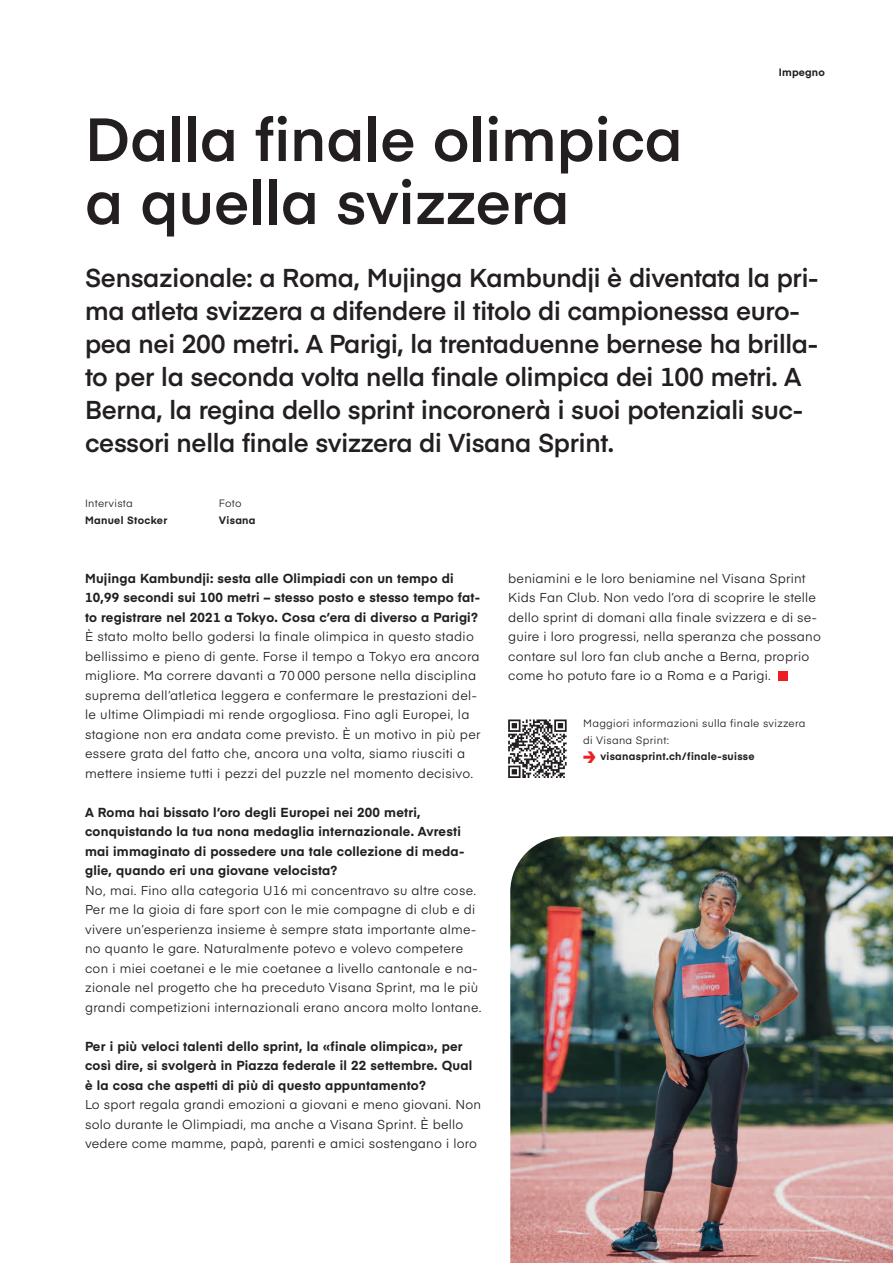
<style>
.page{position:relative;width:893px;height:1263px;background:#fff}
.page>*{position:absolute;margin:0;border:0;box-sizing:border-box;transform-origin:0 0}
.t1{font:600 60px/63px "Eina 03";color:#231f20}
.t2{font:600 25.5px/33px "Eina 03";letter-spacing:-.01em;color:#231f20}
.t3{font:700 12.9px/19.5px "Eina 03";letter-spacing:.015em;color:#231f20}
.t4{font:12.75px/19.5px "Eina 03";letter-spacing:.025em;color:#231f20}
.t5{font:10.5px/16.5px "Eina 03";letter-spacing:.03em;color:#231f20}
.t6{font:700 10.5px "Eina 03";letter-spacing:.03em;color:#231f20}
.s1{font-weight:700;font-size:22.2px;color:#ee1d23}
.s2{font-weight:700}
</style>
<div class="page">
<img style="left:510px;top:836px;width:383px;height:427px">
<div style="left:778px;top:671px;width:9px;height:9px;background:#ee1d23"></div>
<svg style="left:508px;top:719px;width:59px;height:59px"></svg>
<p class="t6" style="left:779px;top:69px;width:48px">Impegno</p>
<h1 class="t1" style="left:85px;top:114px;width:599px">Dalla finale olimpica a quella svizzera</h1>
<p class="t2" style="left:85px;top:264px;width:735px">Sensazionale: a Roma, Mujinga Kambundji è diventata la pri&shy;ma atleta svizzera a difendere il titolo di campionessa euro&shy;pea nei 200 metri. A Parigi, la trentaduenne bernese ha brilla&shy;to per la seconda volta nella finale olimpica dei 100 metri. A Berna, la regina dello sprint incoronerà i suoi potenziali suc&shy;cessori nella finale svizzera di Visana Sprint.</p>
<p class="t5" style="left:85px;top:496px;width:49px">Intervista</p>
<p class="t6" style="left:85px;top:516px;width:84px">Manuel Stocker</p>
<p class="t5" style="left:219px;top:496px;width:24px">Foto</p>
<p class="t6" style="left:219px;top:516px;width:38px">Visana</p>
<p class="t3" style="left:85px;top:570px;width:397px">Mujinga Kambundji: sesta alle Olimpiadi con un tempo di<br>10,99 secondi sui 100 metri – stesso posto e stesso tempo fat&shy;to registrare nel 2021 a Tokyo. Cosa c’era di diverso a Parigi?</p>
<p class="t4" style="left:85px;top:628px;width:397px">È stato molto bello godersi la finale olimpica in questo stadio bellissimo e pieno di gente. Forse il tempo a Tokyo era ancora migliore. Ma correre davanti a 70 000 persone nella disciplina suprema dell’atletica leggera e confermare le prestazioni del&shy;le ultime Olimpiadi mi rende orgogliosa. Fino agli Europei, la stagione non era andata come previsto. È un motivo in più per essere grata del fatto che, ancora una volta, siamo riusciti a mettere insieme tutti i pezzi del puzzle nel momento decisivo.</p>
<p class="t3" style="left:85px;top:804px;width:381px">A Roma hai bissato l’oro degli Europei nei 200 metri, conquistando la tua nona medaglia internazionale. Avresti mai immaginato di possedere una tale collezione di meda&shy;glie, quando eri una giovane velocista?</p>
<p class="t4" style="left:85px;top:882px;width:398px">No, mai. Fino alla categoria U16 mi concentravo su altre cose.<br>Per me la gioia di fare sport con le mie compagne di club e di vivere un’esperienza insieme è sempre stata importante alme&shy;no quanto le gare. Naturalmente potevo e volevo competere con i miei coetanei e le mie coetanee a livello cantonale e na&shy;zionale nel progetto che ha preceduto Visana Sprint, ma le più grandi competizioni internazionali erano ancora molto lontane.</p>
<p class="t3" style="left:85px;top:1038px;width:389px">Per i più veloci talenti dello sprint, la «finale olimpica», per così dire, si svolgerà in Piazza federale il 22 settembre. Qual è la cosa che aspetti di più di questo appuntamento?</p>
<p class="t4" style="left:85px;top:1096px;width:398px">Lo sport regala grandi emozioni a giovani e meno giovani. Non solo durante le Olimpiadi, ma anche a Visana Sprint. È bello vedere come mamme, papà, parenti e amici sostengano i loro</p>
<p class="t4" style="left:508px;top:570px;width:314px">beniamini e le loro beniamine nel Visana Sprint Kids Fan Club. Non vedo l’ora di scoprire le stelle dello sprint di domani alla finale svizzera e di se&shy;guire i loro progressi, nella speranza che possano contare sul loro fan club anche a Berna, proprio come ho potuto fare io a Roma e a Parigi.</p>
<p class="t5" style="left:583px;top:717px;width:224px">Maggiori informazioni sulla finale svizzera di Visana Sprint:<br><span class="s1">≥</span> <span class="s2">visanasprint.ch/finale-suisse</span></p>
</div>
